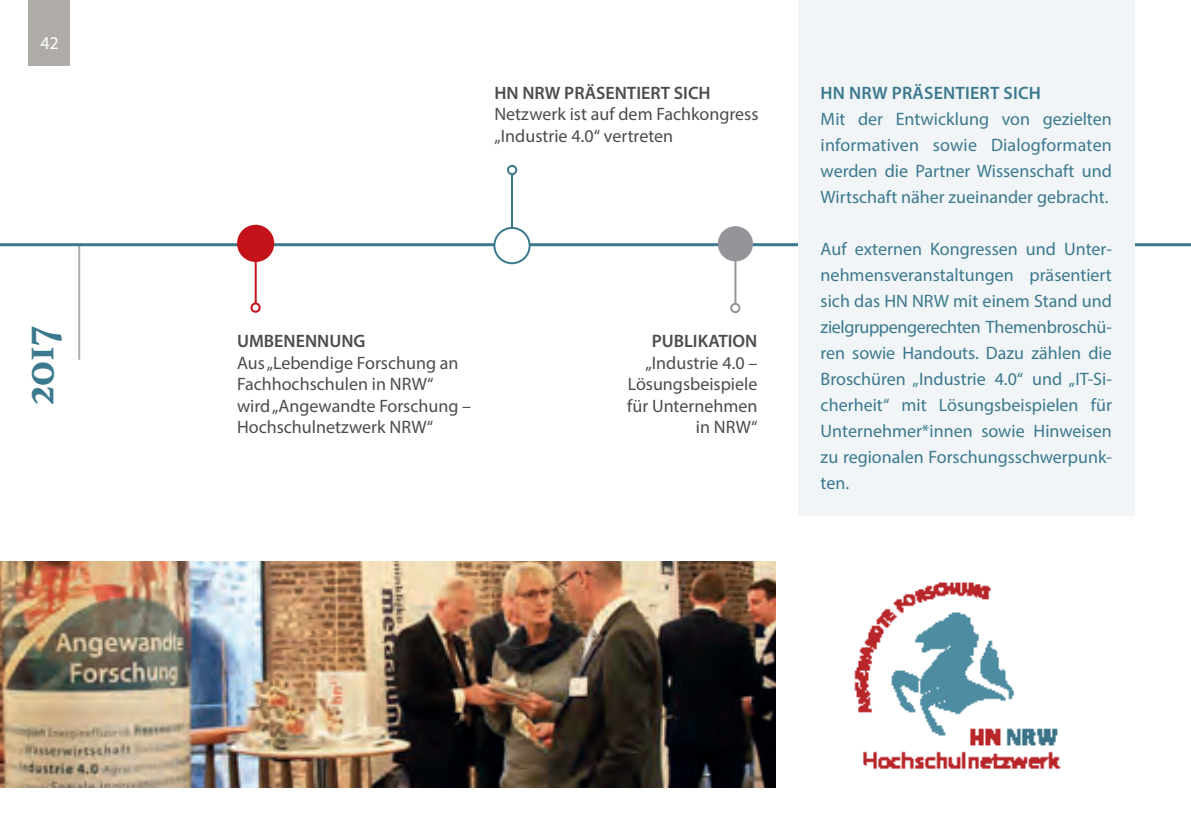
<style>
.page{position:relative;width:1191px;height:840px;background:#fff}
.page>*{position:absolute;margin:0;border:0;box-sizing:border-box;transform-origin:0 0}
.t1{font:700 46px "Athelas";color:#3b798e}
.t2{font:18px/26px "Myriad Pro";color:#3b798e;text-align:justify}
.t3{font:18px/21.6px "Myriad Pro";color:#4b4c4d}
.t4{font:600 18px "Myriad Pro";color:#4b4c4d}
.t5{font:600 18px "Myriad Pro";letter-spacing:.01em;color:#3b798e}
.t6{font:18px "Myriad Pro";color:#fff}
</style>
<div class="page">
<div style="left:28px;top:0;width:42px;height:66px;background:#afaca7"></div>
<hr style="left:78px;top:245px;width:2px;height:114px;background:#afaca7">
<hr style="left:0;top:243px;width:1191px;height:3px;background:#3b798e">
<img style="left:0;top:561px;width:775px;height:226px">
<img style="left:854px;top:582px;width:207px;height:187px">
<div style="left:798px;top:0;width:336px;height:515px;background:#f1f5f7"></div>
<div style="left:250px;top:302px;width:11px;height:10px;border:2px solid #c4121a;border-radius:50%"></div>
<div style="left:238px;top:226px;width:35px;height:35px;background:#c4121a;border-radius:50%"></div>
<div style="left:237px;top:225px;width:37px;height:37px;border:2px solid #c4121a;border-radius:50%"></div>
<hr style="left:255px;top:256px;width:2px;height:47px;background:#c4121a">
<div style="left:507px;top:165px;width:10px;height:10px;border:2px solid #3b798e;border-radius:50%"></div>
<div style="left:494px;top:228px;width:35px;height:35px;background:#fff;border-radius:50%"></div>
<div style="left:493px;top:227px;width:37px;height:37px;border:2px solid #3b798e;border-radius:50%"></div>
<hr style="left:511px;top:173px;width:2px;height:55px;background:#3b798e">
<div style="left:730px;top:303px;width:10px;height:10px;border:2px solid #939598;border-radius:50%"></div>
<div style="left:718px;top:226px;width:35px;height:35px;background:#939598;border-radius:50%"></div>
<hr style="left:734px;top:257px;width:2px;height:46px;background:#939598">
<p class="t6" style="left:40px;top:32px;width:20px">42</p>
<h1 class="t1" style="left:1px;top:405px;width:80px;rotate:-90deg">2017</h1>
<p class="t4" style="left:494px;top:81px;width:218px">HN NRW PRÄSENTIERT SICH</p>
<p class="t3" style="left:494px;top:103px;width:265px">Netzwerk ist auf dem Fachkongress „Industrie 4.0“ vertreten</p>
<p class="t4" style="left:237px;top:329px;width:130px">UMBENENNUNG</p>
<p class="t3" style="left:237px;top:351px;width:236px">Aus „Lebendige Forschung an<br>Fachhochschulen in NRW“ wird „Angewandte Forschung –<br>Hochschulnetzwerk NRW“</p>
<p class="t4" style="left:651px;top:329px;width:107px">PUBLIKATION</p>
<p class="t3" style="left:627px;top:351px;width:132px;text-align:right">„Industrie 4.0 –<br>Lösungsbeispiele für Unternehmen in NRW“</p>
<p class="t5" style="left:820px;top:81px;width:222px">HN NRW PRÄSENTIERT SICH</p>
<p class="t2" style="left:820px;top:105px;width:293px">Mit der Entwicklung von gezielten informativen sowie Dialogformaten werden die Partner Wissenschaft und Wirtschaft näher zueinander gebracht.</p>
<p class="t2" style="left:820px;top:235px;width:293px">Auf externen Kongressen und Unter&shy;nehmensveranstaltungen präsentiert sich das HN NRW mit einem Stand und zielgruppengerechten Themenbroschü&shy;ren sowie Handouts. Dazu zählen die Broschüren „Industrie 4.0“ und „IT-Si&shy;cherheit“ mit Lösungsbeispielen für Unternehmer*innen sowie Hinweisen zu regionalen Forschungsschwerpunk&shy;ten.</p>
</div>
